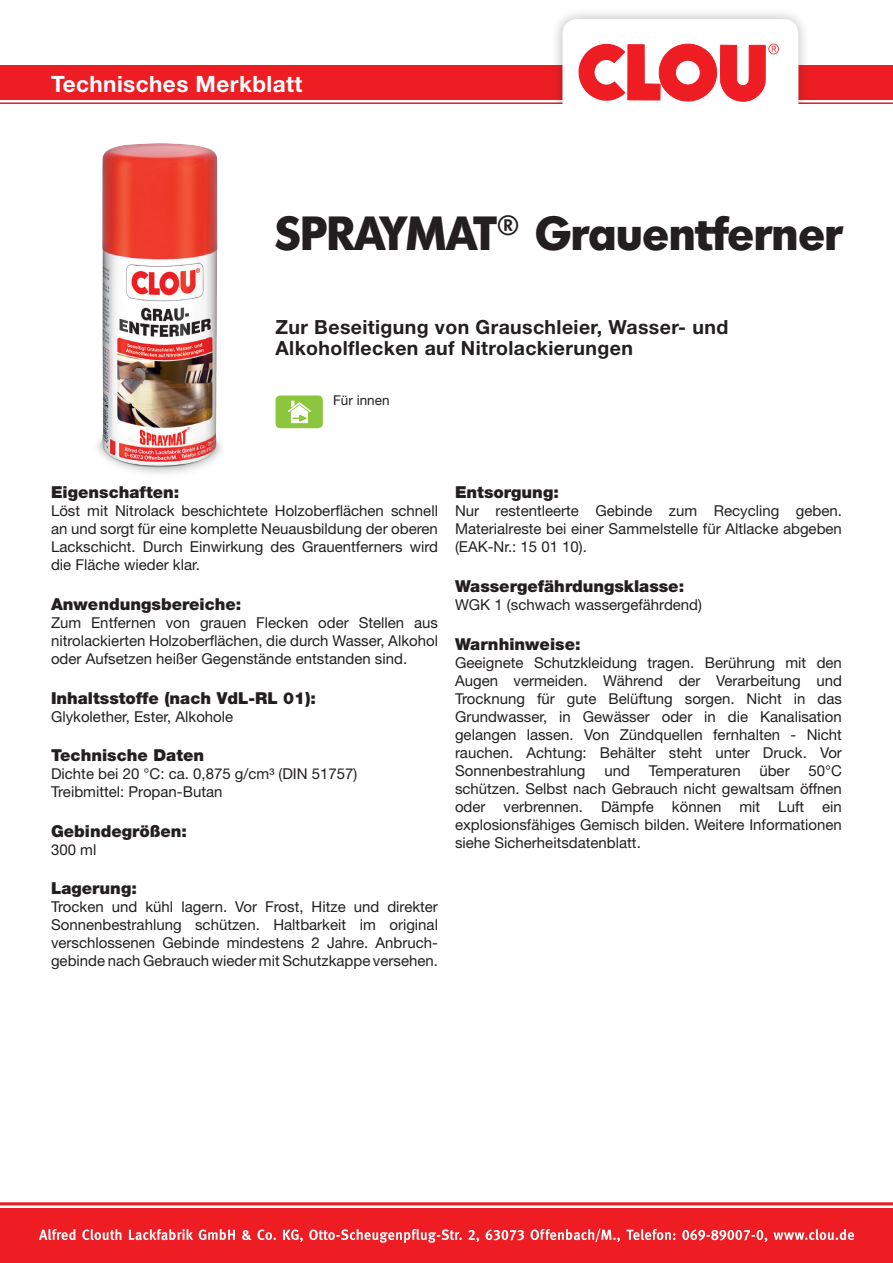
<style>
.page{position:relative;width:893px;height:1263px;background:#fff}
.page>*{position:absolute;margin:0;border:0;box-sizing:border-box;transform-origin:0 0}
.t1{font:700 46.5px "Montreal";color:#231f20}
.t2{font:700 22.5px "Helvetica Neue LT Std";letter-spacing:.02em;color:#fff}
.t3{font:700 19.5px/21px "Helvetica Neue LT Std";letter-spacing:.02em;color:#231f20}
.t4{font:900 16.5px "Helvetica Neue LT Std";color:#231f20}
.t5{font:15px/18px "Helvetica Neue LT Std";color:#231f20;text-align:justify}
.t6{font:13.5px "Helvetica Neue LT Std";color:#231f20}
</style>
<div class="page">
<div style="left:0;top:66px;width:893px;height:34px;background:#ee1d23"></div>
<hr style="left:0;top:102px;width:893px;height:3px;background:#ee1d23">
<div style="left:551px;top:7px;width:259px;height:146px;background:#231f20;opacity:.33"></div>
<div style="left:562px;top:19px;width:236px;height:122px;background:#fff;border-radius:15px"></div>
<svg style="left:578px;top:43px;width:201px;height:59px"></svg>
<div style="left:0;top:1208px;width:893px;height:55px;background:#ee1d23"></div>
<svg style="left:39px;top:1229px;width:815px;height:14px"></svg>
<hr style="left:0;top:1202px;width:893px;height:3px;background:#ee1d23">
<div style="left:0;top:105px;width:893px;height:67px;background:#fff"></div>
<img style="left:97px;top:143px;width:194px;height:331px">
<div style="left:276px;top:395px;width:47px;height:33px;background:#8bc63e;border-radius:5px"></div>
<svg style="left:288px;top:401px;width:23px;height:22px"></svg>
<h2 class="t2" style="left:51px;top:70px;width:253px">Technisches Merkblatt</h2>
<h1 class="t1" style="left:276px;top:202px;width:569px">SPRAYMAT<sup>®</sup> Grauentferner</h1>
<h3 class="t3" style="left:276px;top:316px;width:454px">Zur Beseitigung von Grauschleier, Wasser- und<br>Alkoholflecken auf Nitrolackierungen</h3>
<p class="t6" style="left:333px;top:392px;width:58px">Für innen</p>
<p class="t4" style="left:51px;top:483px;width:130px">Eigenschaften:</p>
<p class="t5" style="left:51px;top:502px;width:388px">Löst mit Nitrolack beschichtete Holzoberflächen schnell an und sorgt für eine komplette Neuausbildung der oberen Lackschicht. Durch Einwirkung des Grauentferners wird die Fläche wieder klar.</p>
<p class="t4" style="left:51px;top:594px;width:192px">Anwendungsbereiche:</p>
<p class="t5" style="left:51px;top:613px;width:388px">Zum Entfernen von grauen Flecken oder Stellen aus nitrolackierten Holzoberflächen, die durch Wasser, Alkohol oder Aufsetzen heißer Gegenstände entstanden sind.</p>
<p class="t4" style="left:51px;top:688px;width:267px">Inhaltsstoffe (nach VdL-RL 01):</p>
<p class="t5" style="left:51px;top:707px;width:184px">Glykolether, Ester, Alkohole</p>
<p class="t4" style="left:51px;top:745px;width:155px">Technische Daten</p>
<p class="t5" style="left:51px;top:765px;width:308px">Dichte bei 20 °C: ca. 0,875 g/cm³ (DIN 51757)<br>Treibmittel: Propan-Butan</p>
<p class="t4" style="left:51px;top:821px;width:138px">Gebindegrößen:</p>
<p class="t5" style="left:51px;top:840px;width:47px">300 ml</p>
<p class="t4" style="left:51px;top:879px;width:87px">Lagerung:</p>
<p class="t5" style="left:51px;top:898px;width:388px">Trocken und kühl lagern. Vor Frost, Hitze und direkter Sonnenbestrahlung schützen. Haltbarkeit im original verschlossenen Gebinde mindestens 2 Jahre. Anbruch&shy;gebinde nach Gebrauch wieder mit Schutzkappe versehen.</p>
<p class="t4" style="left:455px;top:483px;width:105px">Entsorgung:</p>
<p class="t5" style="left:455px;top:502px;width:388px">Nur restentleerte Gebinde zum Recycling geben.<br>Materialreste bei einer Sammelstelle für Altlacke abgeben (EAK-Nr.: 15 01 10).</p>
<p class="t4" style="left:455px;top:576px;width:231px">Wassergefährdungsklasse:</p>
<p class="t5" style="left:455px;top:595px;width:249px">WGK 1 (schwach wassergefährdend)</p>
<p class="t4" style="left:455px;top:634px;width:127px">Warnhinweise:</p>
<p class="t5" style="left:455px;top:653px;width:388px">Geeignete Schutzkleidung tragen. Berührung mit den Augen vermeiden. Während der Verarbeitung und Trocknung für gute Belüftung sorgen. Nicht in das Grundwasser, in Gewässer oder in die Kanalisation gelangen lassen. Von Zündquellen fernhalten - Nicht rauchen. Achtung: Behälter steht unter Druck. Vor Sonnenbestrahlung</p>
<p class="t5" style="left:455px;top:761px;width:388px;text-indent:353px">50°C schützen. Selbst nach Gebrauch nicht gewaltsam öffnen oder verbrennen. Dämpfe können mit Luft ein explosionsfähiges Gemisch bilden. Weitere Informationen siehe Sicherheitsdatenblatt.</p>
<p class="t5" style="left:604px;top:761px;width:27px">und</p>
<p class="t5" style="left:649px;top:761px;width:93px">Temperaturen</p>
<p class="t5" style="left:759px;top:761px;width:32px">über</p>
</div>
